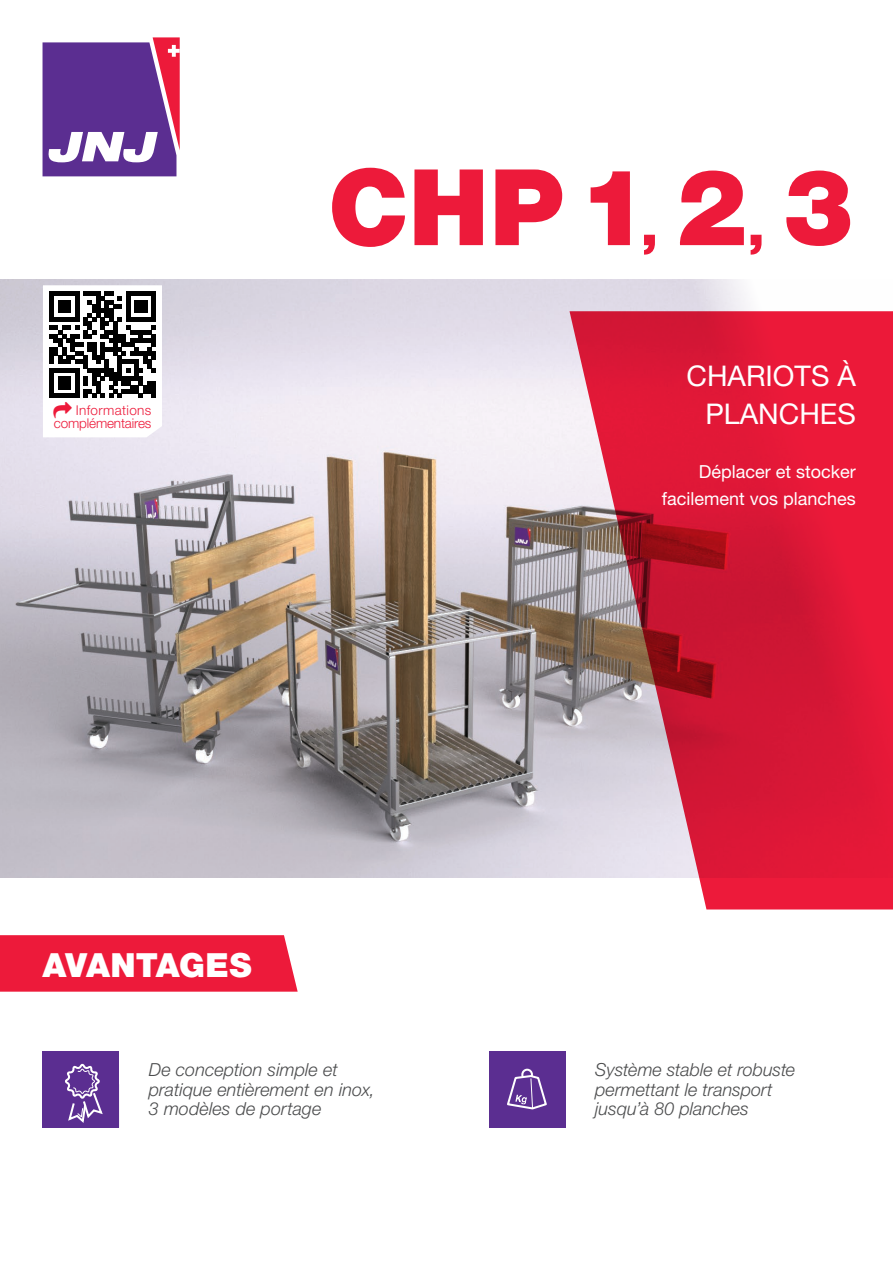
<style>
.page{position:relative;width:893px;height:1263px;background:#fff}
.page>*{position:absolute;margin:0;border:0;box-sizing:border-box;transform-origin:0 0}
.t1{font:900 105.9px "Helvetica Neue LT Std";color:#ed1a3a}
.t2{font:900 33.3px "Helvetica Neue LT Std";letter-spacing:-.01em;color:#fff}
.couv_designation{font:28.5px/37.5px "Helvetica Neue LT Std";color:#fff;text-align:right}
.Arguments_couv{font:italic 300 18px/19.5px "Helvetica Neue LT Std";color:#4b4c4d}
.couv_description{font:18px/27px "Helvetica Neue LT Std";color:#fff;text-align:right}
.Texte_courant{font:300 13.5px/12.8px "Helvetica Neue LT Std";letter-spacing:-.01em;color:#ed1a3a;text-align:right}
.s1{font-size:52.5px}
</style>
<div class="page">
<svg style="left:43px;top:37px;width:137px;height:139px;background:#814f9c"></svg>
<img style="left:0;top:279px;width:747px;height:599px">
<svg style="left:569px;top:311px;width:324px;height:598px;background:#d53e56"></svg>
<svg style="left:489px;top:1051px;width:77px;height:76px;background:#643a97"></svg>
<svg style="left:43px;top:1051px;width:76px;height:76px;background:#69409a"></svg>
<div style="left:0;top:935px;width:298px;height:57px;background:#ed1a3a"></div>
<svg style="left:43px;top:285px;width:119px;height:152px"></svg>
<p class="Texte_courant" style="left:54px;top:403px;width:99px">Informations complémentaires</p>
<p class="t1" style="left:328px;top:144px;width:527px">CHP1<span class="s1">,</span> 2<span class="s1">,</span> 3</p>
<p class="couv_designation" style="left:686px;top:357px;width:171px">CHARIOTS À<br>PLANCHES</p>
<p class="couv_description" style="left:662px;top:458px;width:196px">Déplacer et stocker facilement vos planches</p>
<p class="t2" style="left:43px;top:945px;width:211px">AVANTAGES</p>
<p class="Arguments_couv" style="left:149px;top:1060px;width:228px">De conception simple et pratique entièrement en inox,<br>3 modèles de portage</p>
<p class="Arguments_couv" style="left:595px;top:1060px;width:201px">Système stable et robuste permettant le transport jusqu’à 80 planches</p>
</div>
